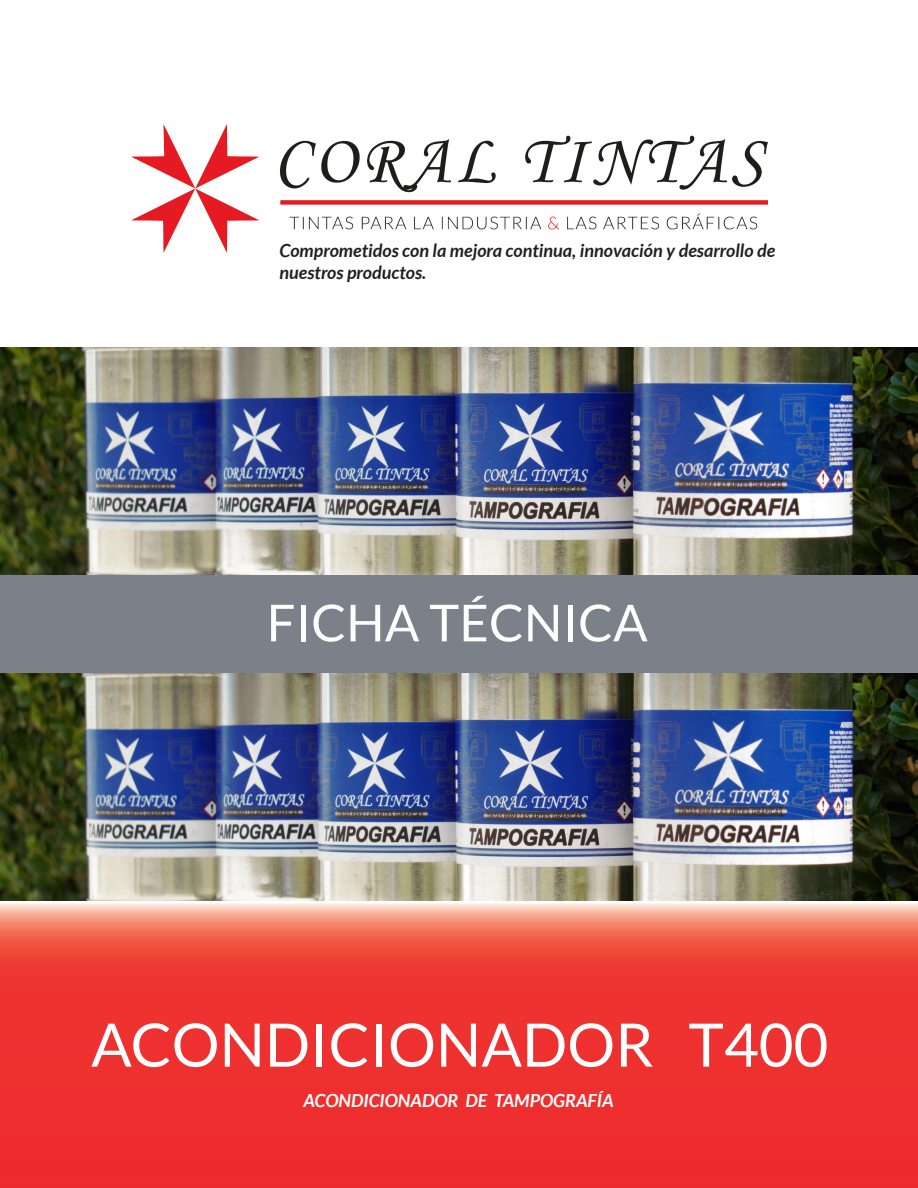
<style>
.page{position:relative;width:918px;height:1188px;background:#fff}
.page>*{position:absolute;margin:0;border:0;box-sizing:border-box;transform-origin:0 0}
.t1{font:60px "Lato";color:#fff}
.t2{font:51px "Lato";color:#fff}
.t3{font:italic 700 18px/21.6px "Lato";color:#231f20}
.t4{font:italic 700 18px "Lato";color:#fff}
</style>
<div class="page">
<svg style="left:0;top:903px;width:917px;height:285px;background:#ef3f3a"></svg>
<div style="left:0;top:574px;width:917px;height:100px;background:#7c8088"></div>
<img style="left:132px;top:124px;width:636px;height:129px">
<img style="left:0;top:348px;width:917px;height:227px">
<img style="left:0;top:674px;width:918px;height:227px">
<p class="t3" style="left:280px;top:240px;width:497px">Comprometidos con la mejora continua, innovación y desarrollo de nuestros productos.</p>
<p class="t2" style="left:267px;top:594px;width:383px">FICHA TÉCNICA</p>
<p class="t1" style="left:91px;top:1012px;width:739px">ACONDICIONADOR T400</p>
<p class="t4" style="left:304px;top:1090px;width:312px">ACONDICIONADOR DE TAMPOGRAFÍA</p>
</div>
